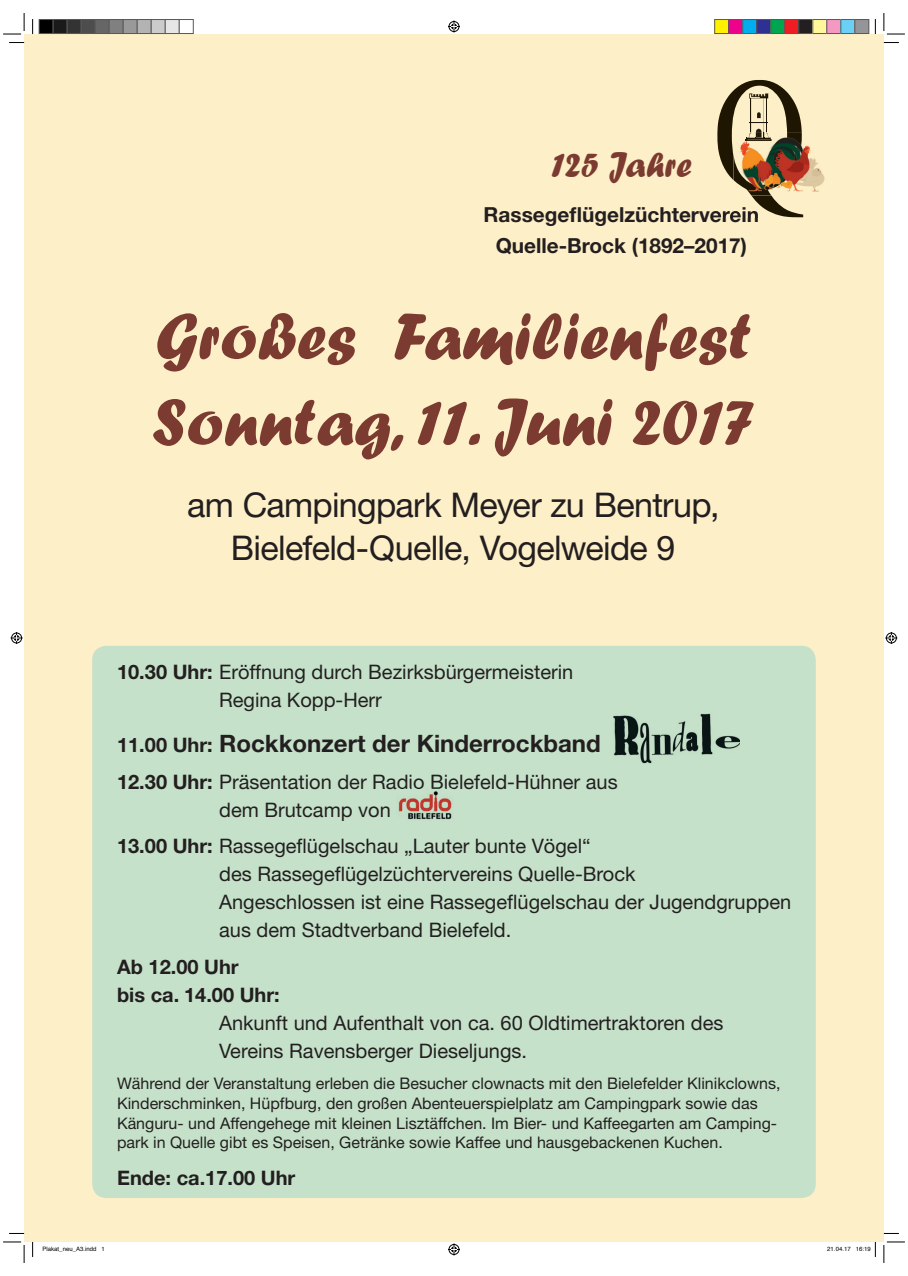
<style>
.page{position:relative;width:908px;height:1276px;background:#fff}
.page>*{position:absolute;margin:0;border:0;box-sizing:border-box;transform-origin:0 0}
.t1{font:161.2px "Times";color:#1f1602;scale:.8 1}
.t2{font:68.1px/85.7px "Forte";color:#7c3b31}
.t3{font:36.3px "Forte";color:#7c3b31}
.t4{font:34.1px/43.3px "Helvetica Neue LT Pro";letter-spacing:-.02em;color:#231f20;text-align:center}
.t5{font:700 24px "Hoermann Helvetica Neue";color:#231f20}
.t6{font:700 20.7px/31.3px "Helvetica Neue LT Pro";color:#231f20;text-align:center}
.t7{font:20px/28px "Hoermann Helvetica Neue Rm";color:#231f20}
.t8{font:700 20px/28px "Hoermann Helvetica Neue";color:#231f20}
.t9{font:16px/19.7px "Hoermann Helvetica Neue Rm";color:#231f20}
.t10{font:6px "Helvetica";color:#000}
.s1{font-family:"Hoermann Helvetica Neue";font-weight:700}
.s2{font-size:20px}
</style>
<div class="page">
<div style="left:24px;top:34px;width:859px;height:1208px;background:#fdefc7"></div>
<img style="left:803px;top:145px;width:22px;height:47px">
<svg style="left:717px;top:93px;width:86px;height:124px"></svg>
<div style="left:92px;top:646px;width:723px;height:552px;background:#c5e1c9;border-radius:14px"></div>
<img style="left:613px;top:713px;width:126px;height:50px">
<img style="left:398px;top:791px;width:54px;height:29px">
<svg style="left:9px;top:42px;width:15px;height:1px"></svg>
<svg style="left:883px;top:42px;width:15px;height:1px"></svg>
<svg style="left:9px;top:1233px;width:15px;height:1px"></svg>
<svg style="left:883px;top:1232px;width:15px;height:2px"></svg>
<svg style="left:32px;top:19px;width:1px;height:15px"></svg>
<svg style="left:32px;top:1242px;width:1px;height:15px"></svg>
<svg style="left:874px;top:19px;width:1px;height:15px"></svg>
<svg style="left:3px;top:13px;width:22px;height:22px"></svg>
<svg style="left:3px;top:1241px;width:22px;height:22px"></svg>
<svg style="left:883px;top:13px;width:21px;height:22px"></svg>
<svg style="left:883px;top:1241px;width:21px;height:22px"></svg>
<svg style="left:448px;top:21px;width:12px;height:12px"></svg>
<svg style="left:448px;top:1243px;width:12px;height:12px"></svg>
<svg style="left:11px;top:632px;width:12px;height:12px"></svg>
<svg style="left:885px;top:632px;width:11px;height:12px"></svg>
<div style="left:39px;top:20px;width:14px;height:14px;background:#000"></div>
<div style="left:39px;top:19px;width:15px;height:15px;border:1px solid #595959"></div>
<div style="left:53px;top:20px;width:14px;height:14px;background:#1a1a1a"></div>
<div style="left:53px;top:19px;width:15px;height:15px;border:1px solid #595959"></div>
<div style="left:67px;top:20px;width:14px;height:14px;background:#333"></div>
<div style="left:67px;top:19px;width:15px;height:15px;border:1px solid #595959"></div>
<div style="left:81px;top:20px;width:14px;height:14px;background:#4d4d4d"></div>
<div style="left:81px;top:19px;width:15px;height:15px;border:1px solid #595959"></div>
<div style="left:95px;top:20px;width:14px;height:14px;background:#666"></div>
<div style="left:95px;top:19px;width:15px;height:15px;border:1px solid #595959"></div>
<div style="left:109px;top:20px;width:14px;height:14px;background:#808080"></div>
<div style="left:109px;top:19px;width:15px;height:15px;border:1px solid #595959"></div>
<div style="left:123px;top:20px;width:14px;height:14px;background:#999"></div>
<div style="left:123px;top:19px;width:15px;height:15px;border:1px solid #595959"></div>
<div style="left:137px;top:20px;width:14px;height:14px;background:#b3b3b3"></div>
<div style="left:137px;top:19px;width:15px;height:15px;border:1px solid #595959"></div>
<div style="left:151px;top:20px;width:14px;height:14px;background:#ccc"></div>
<div style="left:151px;top:19px;width:15px;height:15px;border:1px solid #595959"></div>
<div style="left:165px;top:20px;width:14px;height:14px;background:#e6e6e6"></div>
<div style="left:165px;top:19px;width:15px;height:15px;border:1px solid #595959"></div>
<div style="left:179px;top:19px;width:15px;height:15px;border:1px solid #595959"></div>
<div style="left:714px;top:20px;width:14px;height:14px;background:#fff101"></div>
<div style="left:713px;top:19px;width:15px;height:15px;border:1px solid #595959"></div>
<div style="left:728px;top:20px;width:14px;height:14px;background:#ed028c"></div>
<div style="left:727px;top:19px;width:15px;height:15px;border:1px solid #595959"></div>
<div style="left:742px;top:20px;width:14px;height:14px;background:#00aeef"></div>
<div style="left:741px;top:19px;width:15px;height:15px;border:1px solid #595959"></div>
<div style="left:756px;top:20px;width:14px;height:14px;background:#2e3092"></div>
<div style="left:755px;top:19px;width:15px;height:15px;border:1px solid #595959"></div>
<div style="left:770px;top:20px;width:14px;height:14px;background:#00a54f"></div>
<div style="left:769px;top:19px;width:15px;height:15px;border:1px solid #595959"></div>
<div style="left:784px;top:20px;width:14px;height:14px;background:#ee1d23"></div>
<div style="left:783px;top:19px;width:15px;height:15px;border:1px solid #595959"></div>
<div style="left:798px;top:20px;width:14px;height:14px;background:#231f20"></div>
<div style="left:797px;top:19px;width:15px;height:15px;border:1px solid #595959"></div>
<div style="left:812px;top:20px;width:14px;height:14px;background:#fff79a"></div>
<div style="left:811px;top:19px;width:15px;height:15px;border:1px solid #595959"></div>
<div style="left:826px;top:20px;width:14px;height:14px;background:#f499c2"></div>
<div style="left:825px;top:19px;width:15px;height:15px;border:1px solid #595959"></div>
<div style="left:840px;top:20px;width:14px;height:14px;background:#6bcff6"></div>
<div style="left:839px;top:19px;width:15px;height:15px;border:1px solid #595959"></div>
<div style="left:854px;top:20px;width:14px;height:14px;background:#939598"></div>
<div style="left:853px;top:19px;width:15px;height:15px;border:1px solid #595959"></div>
<svg style="left:874px;top:1242px;width:1px;height:15px"></svg>
<h1 class="t1" style="left:713px;top:-16px;width:118px">Q</h1>
<h3 class="t3" style="left:550px;top:144px;width:142px">125 Jahre</h3>
<p class="t6" style="left:483px;top:198px;width:277px">Rassegeflügelzüchterverein<br>Quelle-Brock (1892–2017)</p>
<h2 class="t2" style="left:151px;top:292px;width:605px">Großes Familienfest<br>Sonntag, 11. Juni 2017</h2>
<h3 class="t4" style="left:187px;top:482px;width:533px">am Campingpark Meyer zu Bentrup,<br>Bielefeld-Quelle, Vogelweide 9</h3>
<p class="t7" style="left:219px;top:657px;width:355px;text-indent:-102px"><span class="s1">10.30 Uhr:</span> Eröffnung durch Bezirksbürgermeisterin<br>Regina Kopp-Herr</p>
<p class="t5" style="left:117px;top:726px;width:485px"><span class="s2">11.00 Uhr:</span> Rockkonzert der Kinderrockband</p>
<p class="t7" style="left:219px;top:766px;width:400px;text-indent:-102px"><span class="s1">12.30 Uhr:</span> Präsentation der Radio Bielefeld-Hühner aus dem Brutcamp von</p>
<p class="t7" style="left:219px;top:831px;width:573px;text-indent:-102px"><span class="s1">13.00 Uhr:</span> Rassegeflügelschau „Lauter bunte Vögel“<br>des Rassegeflügelzüchtervereins Quelle-Brock<br>Angeschlossen ist eine Rassegeflügelschau der Jugendgruppen aus dem Stadtverband Bielefeld.</p>
<p class="t8" style="left:117px;top:951px;width:164px">Ab 12.00 Uhr<br>bis ca. 14.00 Uhr:</p>
<p class="t7" style="left:219px;top:1007px;width:505px">Ankunft und Aufenthalt von ca. 60 Oldtimertraktoren des<br>Vereins Ravensberger Dieseljungs.</p>
<p class="t9" style="left:117px;top:1072px;width:664px">Während der Veranstaltung erleben die Besucher clownacts mit den Bielefelder Klinikclowns, Kinderschminken, Hüpfburg, den großen Abenteuerspielplatz am Campingpark sowie das Känguru- und Affengehege mit kleinen Lisztäffchen. Im Bier- und Kaffeegarten am Camping&shy;park in Quelle gibt es Speisen, Getränke sowie Kaffee und hausgebackenen Kuchen.</p>
<p class="t8" style="left:117px;top:1162px;width:180px">Ende: ca.17.00 Uhr</p>
<p class="t10" style="left:43px;top:1244px;width:64px">Plakat_neu_A3.indd 1</p>
<p class="t10" style="left:826px;top:1244px;width:45px">21.04.17 16:19</p>
</div>
